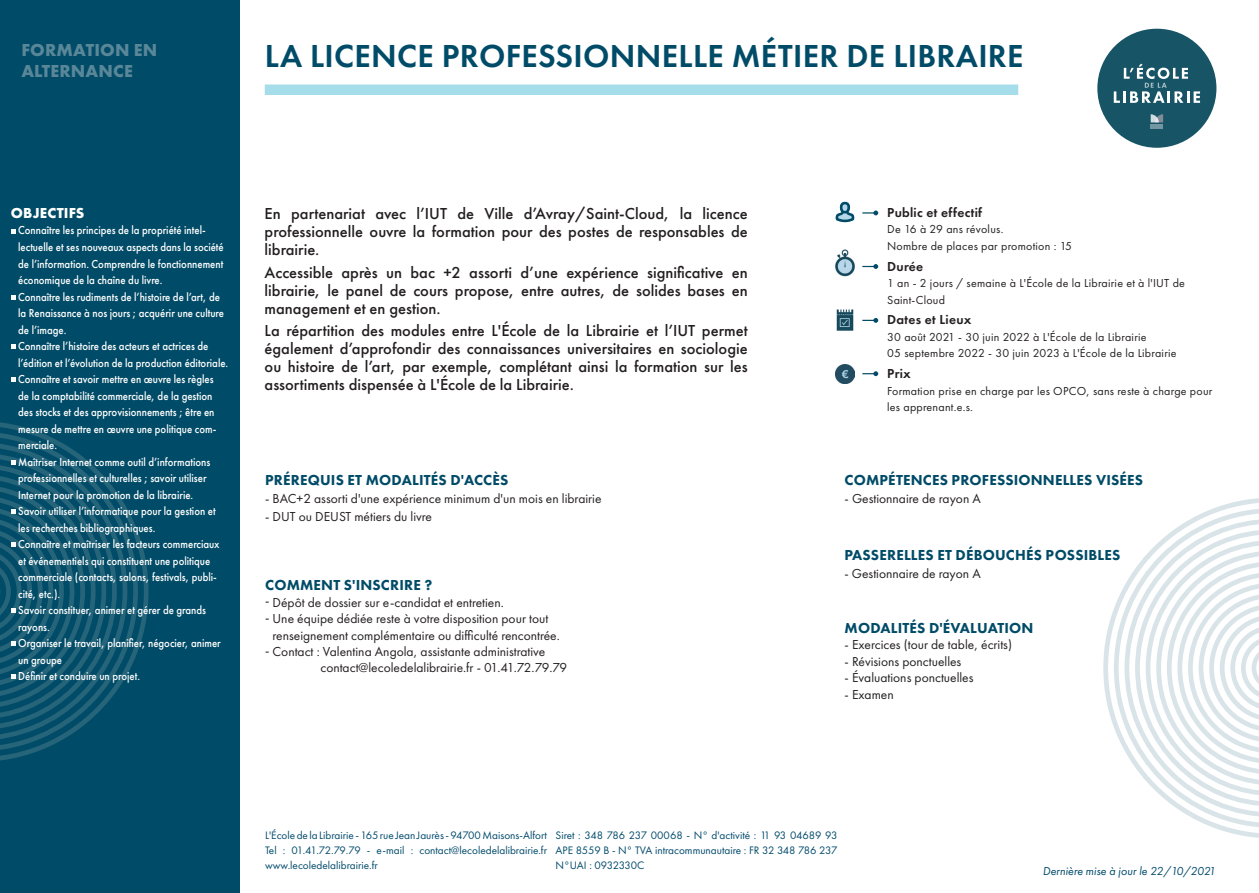
<style>
.page{position:relative;width:1259px;height:893px;background:#fff}
.page>*{position:absolute;margin:0;border:0;box-sizing:border-box;transform-origin:0 0}
.t1{font:600 33px "Futura PT";letter-spacing:.01em;color:#004c68}
.t2{font:700 18px/21.6px "Futura PT";letter-spacing:.01em;color:#c4ced3}
.t3{font:500 16.5px/18px "Futura PT";color:#231f20;text-align:justify}
.t4{font:800 15px "Futura PT";letter-spacing:.01em;color:#004b67}
.t5{font:700 15px "Futura PT";letter-spacing:.01em;color:#fff}
.t6{font:13.5px/16.5px "Futura PT";color:#231f20}
.t7{font:600 13.5px "Futura PT";letter-spacing:.02em;color:#231f20}
.t8{font:500 12px/16.5px "Futura PT";color:#fff;scale:.9 1}
.t9{font:12px/16.5px "Futura PT";letter-spacing:.02em;color:#231f20}
.t10{font:italic 12px "Futura PT";color:#004a6b}
.t11{font:11.25px/15px "Futura PT";color:#004a6b;text-align:justify}
</style>
<div class="page">
<img style="left:836px;top:309px;width:18px;height:22px">
<div style="left:0;top:0;width:240px;height:893px;background:#004b67"></div>
<div style="left:265px;top:84px;width:753px;height:11px;background:#a6ddeb"></div>
<svg style="left:0;top:422px;width:149px;height:339px"></svg>
<svg style="left:1103px;top:498px;width:156px;height:340px"></svg>
<svg style="left:1114px;top:508px;width:145px;height:320px"></svg>
<svg style="left:1124px;top:519px;width:135px;height:298px"></svg>
<svg style="left:11px;top:229px;width:5px;height:4px"></svg>
<svg style="left:11px;top:295px;width:5px;height:4px"></svg>
<svg style="left:11px;top:344px;width:5px;height:5px"></svg>
<svg style="left:11px;top:377px;width:5px;height:5px"></svg>
<svg style="left:0;top:432px;width:138px;height:319px"></svg>
<div style="left:1097px;top:29px;width:119px;height:119px;background:#165466;border-radius:50%"></div>
<svg style="left:1150px;top:114px;width:13px;height:8px"></svg>
<hr style="left:1150px;top:125px;width:13px;height:4px;background:#7297a2">
<svg style="left:1113px;top:64px;width:87px;height:39px"></svg>
<svg style="left:835px;top:201px;width:20px;height:76px"></svg>
<svg style="left:862px;top:211px;width:16px;height:4px"></svg>
<svg style="left:862px;top:264px;width:16px;height:5px"></svg>
<svg style="left:862px;top:371px;width:16px;height:5px"></svg>
<svg style="left:862px;top:318px;width:16px;height:5px"></svg>
<img style="left:835px;top:364px;width:19px;height:19px">
<h2 class="t2" style="left:21px;top:38px;width:137px">FORMATION EN<br>ALTERNANCE</h2>
<h1 class="t1" style="left:265px;top:36px;width:760px">LA LICENCE PROFESSIONNELLE MÉTIER DE LIBRAIRE</h1>
<p class="t5" style="left:11px;top:203px;width:75px">OBJECTIFS</p>
<p class="t8" style="left:18px;top:222px;width:235px">Connaître les principes de la propriété intel&shy;lectuelle et ses nouveaux aspects dans la société de l’information. Comprendre le fonctionnement économique de la chaîne du livre.<br>Connaître les rudiments de l’histoire de l’art, de la Renaissance à nos jours ; acquérir une culture de l’image.<br>Connaître l’histoire des acteurs et actrices de l’édition et l’évolution de la production éditoriale.<br>Connaître et savoir mettre en œuvre les règles<br>de la comptabilité commerciale, de la gestion des stocks et des approvisionnements ; être en mesure de mettre en œuvre une politique com&shy;merciale.<br>Maîtriser Internet comme outil d’informations professionnelles et culturelles ; savoir utiliser Internet pour la promotion de la librairie.<br>Savoir utiliser l’informatique pour la gestion et les recherches bibliographiques.<br>Connaître et maîtriser les facteurs commerciaux et événementiels qui constituent une politique commerciale (contacts, salons, festivals, publi&shy;cité, etc.).<br>Savoir constituer, animer et gérer de grands rayons.<br>Organiser le travail, planifier, négocier, animer un groupe<br>Définir et conduire un projet.</p>
<h3 class="t3" style="left:265px;top:205px;width:484px">En partenariat avec l’IUT de Ville d’Avray/Saint-Cloud, la licence professionnelle ouvre la formation pour des postes de responsables de librairie.</h3>
<h3 class="t3" style="left:265px;top:263px;width:485px">Accessible après un bac +2 assorti d’une expérience significative en librairie, le panel de cours propose, entre autres, de solides bases en management et en gestion.</h3>
<p class="t3" style="left:265px;top:321px;width:485px">La répartition des modules entre L'École de la Librairie et l’IUT permet également d’approfondir des connaissances universitaires en sociologie ou histoire de l’art, par exemple, complétant ainsi la formation sur les assortiments dispensée à L'École de la Librairie.</p>
<p class="t4" style="left:265px;top:471px;width:245px">PRÉREQUIS ET MODALITÉS D'ACCÈS</p>
<p class="t6" style="left:265px;top:490px;width:338px">- BAC+2 assorti d'une expérience minimum d'un mois en librairie</p>
<p class="t6" style="left:265px;top:508px;width:168px">- DUT ou DEUST métiers du livre</p>
<p class="t4" style="left:265px;top:576px;width:22px">COMME</p>
<p class="t4" style="left:321px;top:576px;width:61px">NT S'INSCRIRE</p>
<p class="t4" style="left:424px;top:576px;width:9px">?</p>
<p class="t6" style="left:265px;top:594px;width:240px">- Dépôt de dossier sur e-candidat et entretien.</p>
<p class="t6" style="left:273px;top:610px;width:289px;text-indent:-7px">- Une équipe dédiée reste à votre disposition pour tout renseignement complémentaire ou difficulté rencontrée.</p>
<p class="t6" style="left:320px;top:643px;width:248px;text-indent:-55px">- Contact : Valentina Angola, assistante administrative contact@lecoledelalibrairie.fr - 01.41.72.79.79</p>
<p class="t7" style="left:887px;top:204px;width:96px">PUBLIC ET EFFECTIF</p>
<p class="t9" style="left:887px;top:221px;width:186px">De 16 à 29 ans révolus.<br>Nombre de places par promotion : 15</p>
<p class="t7" style="left:887px;top:258px;width:38px">DURÉE</p>
<p class="t9" style="left:887px;top:275px;width:299px">1 an - 2 jours / semaine à L'École de la Librairie et à l'IUT de<br>Saint-Cloud</p>
<p class="t7" style="left:887px;top:312px;width:86px">DATES ET LIEUX</p>
<p class="t9" style="left:887px;top:329px;width:291px">30 août 2021 - 30 juin 2022 à L'École de la Librairie<br>05 septembre 2022 - 30 juin 2023 à L'École de la Librairie</p>
<p class="t7" style="left:887px;top:365px;width:25px">PRIX</p>
<p class="t9" style="left:887px;top:382px;width:327px">Formation prise en charge par les OPCO, sans reste à charge pour les apprenant.e.s.</p>
<p class="t4" style="left:844px;top:470px;width:20px">COMPÉTE</p>
<p class="t4" style="left:910px;top:470px;width:22px">NCES</p>
<p class="t4" style="left:951px;top:470px;width:11px">PRO</p>
<p class="t4" style="left:982px;top:470px;width:17px">FESSIO</p>
<p class="t4" style="left:1031px;top:470px;width:33px">NNELLES</p>
<p class="t4" style="left:1096px;top:470px;width:19px">VISÉES</p>
<p class="t6" style="left:844px;top:490px;width:138px">- Gestionnaire de rayon A</p>
<p class="t4" style="left:844px;top:546px;width:17px">PASSERELLES</p>
<p class="t4" style="left:937px;top:546px;width:57px">ETDÉBOUC</p>
<p class="t4" style="left:1015px;top:546px;width:40px">HÉS POSSI</p>
<p class="t4" style="left:1088px;top:546px;width:18px">BLES</p>
<p class="t6" style="left:844px;top:565px;width:138px">- Gestionnaire de rayon A</p>
<p class="t4" style="left:844px;top:618px;width:23px">MODALITÉS</p>
<p class="t4" style="left:929px;top:618px;width:41px">D'ÉVALUATIO</p>
<p class="t4" style="left:1021px;top:618px;width:13px">N</p>
<p class="t6" style="left:844px;top:636px;width:169px">- Exercices (tour de table, écrits)</p>
<p class="t6" style="left:844px;top:653px;width:118px">- Révisions ponctuelles</p>
<p class="t6" style="left:844px;top:669px;width:130px">- Évaluations ponctuelles</p>
<p class="t6" style="left:844px;top:686px;width:51px">- Examen</p>
<p class="t11" style="left:265px;top:828px;width:283px">L'École de la Librairie - 165 rue Jean Jaurès - 94700 Maisons-Alfort Tel : 01.41.72.79.79 - e-mail : contact@lecoledelalibrairie.fr www.lecoledelalibrairie.fr</p>
<p class="t11" style="left:555px;top:828px;width:283px">Siret : 348 786 237 00068 - N° d'activité : 11 93 04689 93<br>APE 8559 B - N° TVA intracommunautaire : FR 32 348 786 237<br>N°UAI : 0932330C</p>
<p class="t10" style="left:1043px;top:863px;width:174px">Dernière mise à jour le 22/10/2021</p>
</div>
